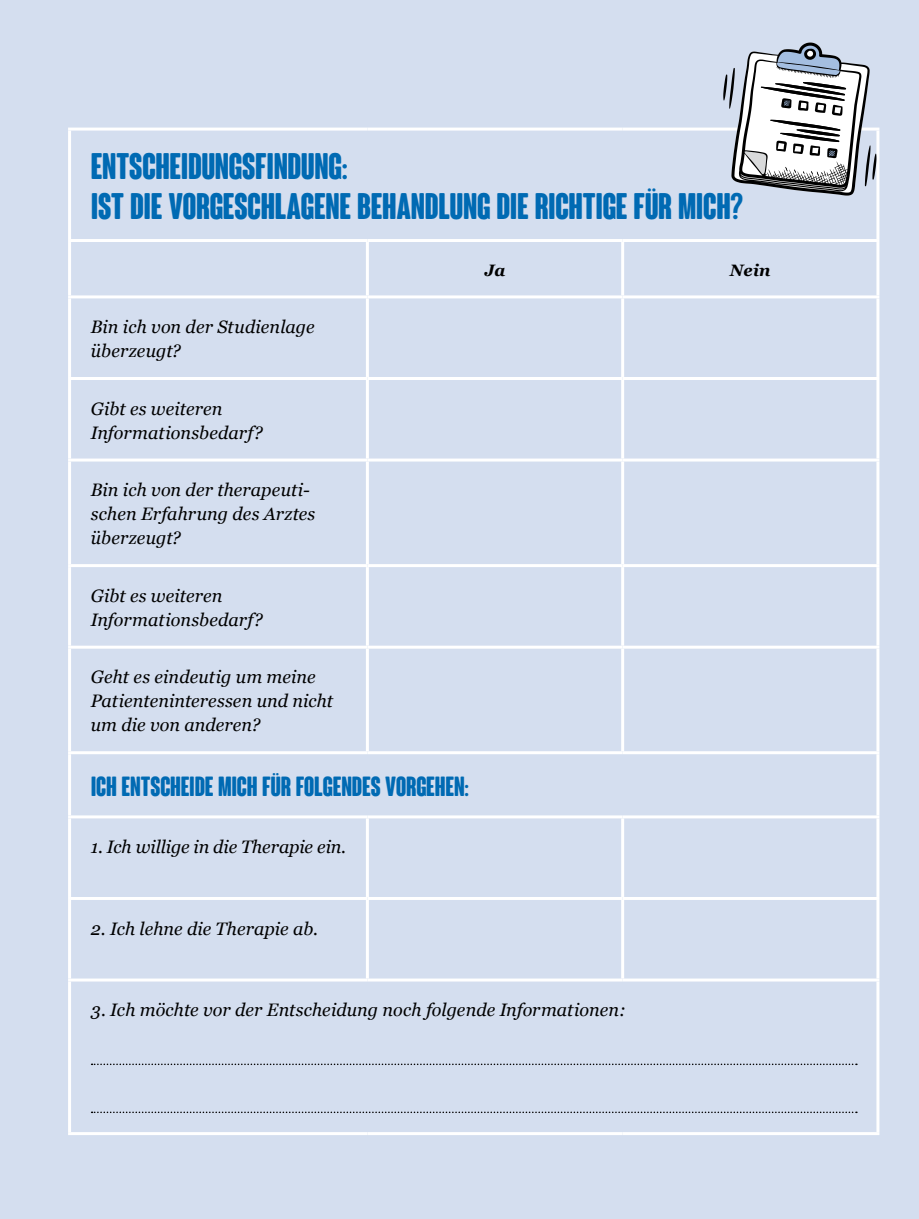
<style>
.page{position:relative;width:919px;height:1219px;background:#fff}
.page>*{position:absolute;margin:0;border:0;box-sizing:border-box;transform-origin:0 0}
.t1{font:700 condensed 36px/40.4px "Coluna Rounded";letter-spacing:-.005em;color:#006ab3}
.t2{font:700 condensed 27px "Coluna Rounded";letter-spacing:-.005em;color:#006ab3}
.t3{font:italic 18px/24px "Georgia";letter-spacing:.005em;color:#000}
.t4{font:italic 700 16.4px "Georgia";color:#000}
</style>
<div class="page">
<div style="left:0;top:0;width:918px;height:1219px;background:#d4deef"></div>
<hr style="left:68px;top:128px;width:299px;height:3px;background:#fff">
<hr style="left:68px;top:131px;width:3px;height:108px;background:#fff">
<hr style="left:367px;top:128px;width:255px;height:3px;background:#fff">
<hr style="left:622px;top:128px;width:257px;height:3px;background:#fff">
<hr style="left:876px;top:131px;width:3px;height:108px;background:#fff">
<hr style="left:68px;top:239px;width:299px;height:3px;background:#fff">
<hr style="left:68px;top:242px;width:3px;height:53px;background:#fff">
<hr style="left:367px;top:239px;width:255px;height:3px;background:#fff">
<hr style="left:366px;top:242px;width:3px;height:53px;background:#fff">
<hr style="left:622px;top:239px;width:257px;height:3px;background:#fff">
<hr style="left:621px;top:242px;width:3px;height:53px;background:#fff">
<hr style="left:876px;top:242px;width:3px;height:53px;background:#fff">
<hr style="left:68px;top:295px;width:299px;height:3px;background:#fff">
<hr style="left:68px;top:298px;width:3px;height:79px;background:#fff">
<hr style="left:367px;top:295px;width:255px;height:3px;background:#fff">
<hr style="left:366px;top:298px;width:3px;height:79px;background:#fff">
<hr style="left:622px;top:295px;width:257px;height:3px;background:#fff">
<hr style="left:621px;top:298px;width:3px;height:79px;background:#fff">
<hr style="left:876px;top:298px;width:3px;height:79px;background:#fff">
<hr style="left:68px;top:377px;width:299px;height:3px;background:#fff">
<hr style="left:68px;top:380px;width:3px;height:79px;background:#fff">
<hr style="left:367px;top:377px;width:255px;height:3px;background:#fff">
<hr style="left:366px;top:380px;width:3px;height:79px;background:#fff">
<hr style="left:622px;top:377px;width:257px;height:3px;background:#fff">
<hr style="left:621px;top:380px;width:3px;height:79px;background:#fff">
<hr style="left:876px;top:380px;width:3px;height:79px;background:#fff">
<hr style="left:68px;top:459px;width:299px;height:3px;background:#fff">
<hr style="left:68px;top:462px;width:3px;height:102px;background:#fff">
<hr style="left:367px;top:459px;width:255px;height:3px;background:#fff">
<hr style="left:366px;top:462px;width:3px;height:102px;background:#fff">
<hr style="left:622px;top:459px;width:257px;height:3px;background:#fff">
<hr style="left:621px;top:462px;width:3px;height:102px;background:#fff">
<hr style="left:876px;top:462px;width:3px;height:102px;background:#fff">
<hr style="left:68px;top:564px;width:299px;height:3px;background:#fff">
<hr style="left:68px;top:567px;width:3px;height:79px;background:#fff">
<hr style="left:367px;top:564px;width:255px;height:3px;background:#fff">
<hr style="left:366px;top:567px;width:3px;height:79px;background:#fff">
<hr style="left:622px;top:564px;width:257px;height:3px;background:#fff">
<hr style="left:621px;top:567px;width:3px;height:79px;background:#fff">
<hr style="left:876px;top:567px;width:3px;height:79px;background:#fff">
<hr style="left:68px;top:646px;width:299px;height:3px;background:#fff">
<hr style="left:68px;top:649px;width:3px;height:102px;background:#fff">
<hr style="left:367px;top:646px;width:255px;height:3px;background:#fff">
<hr style="left:366px;top:649px;width:3px;height:102px;background:#fff">
<hr style="left:622px;top:646px;width:257px;height:3px;background:#fff">
<hr style="left:621px;top:649px;width:3px;height:102px;background:#fff">
<hr style="left:876px;top:649px;width:3px;height:102px;background:#fff">
<hr style="left:68px;top:751px;width:299px;height:3px;background:#fff">
<hr style="left:68px;top:754px;width:3px;height:61px;background:#fff">
<hr style="left:367px;top:751px;width:255px;height:3px;background:#fff">
<hr style="left:622px;top:751px;width:257px;height:3px;background:#fff">
<hr style="left:876px;top:754px;width:3px;height:61px;background:#fff">
<hr style="left:68px;top:815px;width:299px;height:3px;background:#fff">
<hr style="left:68px;top:818px;width:3px;height:79px;background:#fff">
<hr style="left:367px;top:815px;width:255px;height:3px;background:#fff">
<hr style="left:366px;top:818px;width:3px;height:79px;background:#fff">
<hr style="left:622px;top:815px;width:257px;height:3px;background:#fff">
<hr style="left:621px;top:818px;width:3px;height:79px;background:#fff">
<hr style="left:876px;top:818px;width:3px;height:79px;background:#fff">
<hr style="left:68px;top:897px;width:299px;height:3px;background:#fff">
<hr style="left:68px;top:900px;width:3px;height:78px;background:#fff">
<hr style="left:367px;top:897px;width:255px;height:3px;background:#fff">
<hr style="left:366px;top:900px;width:3px;height:78px;background:#fff">
<hr style="left:622px;top:897px;width:257px;height:3px;background:#fff">
<hr style="left:621px;top:900px;width:3px;height:78px;background:#fff">
<hr style="left:876px;top:900px;width:3px;height:78px;background:#fff">
<hr style="left:68px;top:978px;width:299px;height:3px;background:#fff">
<hr style="left:68px;top:981px;width:3px;height:151px;background:#fff">
<hr style="left:367px;top:978px;width:255px;height:3px;background:#fff">
<hr style="left:622px;top:978px;width:257px;height:3px;background:#fff">
<hr style="left:876px;top:981px;width:3px;height:151px;background:#fff">
<hr style="left:68px;top:1132px;width:299px;height:3px;background:#fff">
<hr style="left:367px;top:1132px;width:255px;height:3px;background:#fff">
<hr style="left:622px;top:1132px;width:257px;height:3px;background:#fff">
<svg style="left:92px;top:1064px;width:764px;height:1px"></svg>
<svg style="left:92px;top:1112px;width:764px;height:1px"></svg>
<svg style="left:723px;top:43px;width:153px;height:153px"></svg>
<h1 class="t1" style="left:91px;top:149px;width:653px">ENTSCHEIDUNGSFI NDUNG:<br>IS T DIE VORGESCHLAGENE BEHANDLUNG DIE RICHTIGE FÜR MICH?</h1>
<p class="t4" style="left:484px;top:259px;width:22px">Ja</p>
<p class="t4" style="left:730px;top:259px;width:42px">Nein</p>
<p class="t3" style="left:91px;top:315px;width:225px">Bin ich von der Studienlage überzeugt?</p>
<p class="t3" style="left:91px;top:397px;width:173px">Gibt es weiteren<br>Informationsbedarf?</p>
<p class="t3" style="left:91px;top:478px;width:226px">Bin ich von der therapeuti&shy;schen Erfahrung des Arztes überzeugt?</p>
<p class="t3" style="left:91px;top:584px;width:173px">Gibt es weiteren<br>Informationsbedarf?</p>
<p class="t3" style="left:91px;top:665px;width:244px">Geht es eindeutig um meine<br>Patienteninteressen und nicht um die von anderen?</p>
<h2 class="t2" style="left:91px;top:771px;width:379px">ICH ENTSCHEIDE MICH FÜR FOLGENDES VORGEHEN:</h2>
<p class="t3" style="left:91px;top:835px;width:257px">1. Ich willige in die Therapie ein.</p>
<p class="t3" style="left:91px;top:917px;width:229px">2. Ich lehne die Therapie ab.</p>
<p class="t3" style="left:91px;top:998px;width:536px">3. Ich möchte vor der Entscheidung noch folgende Informationen:</p>
</div>
